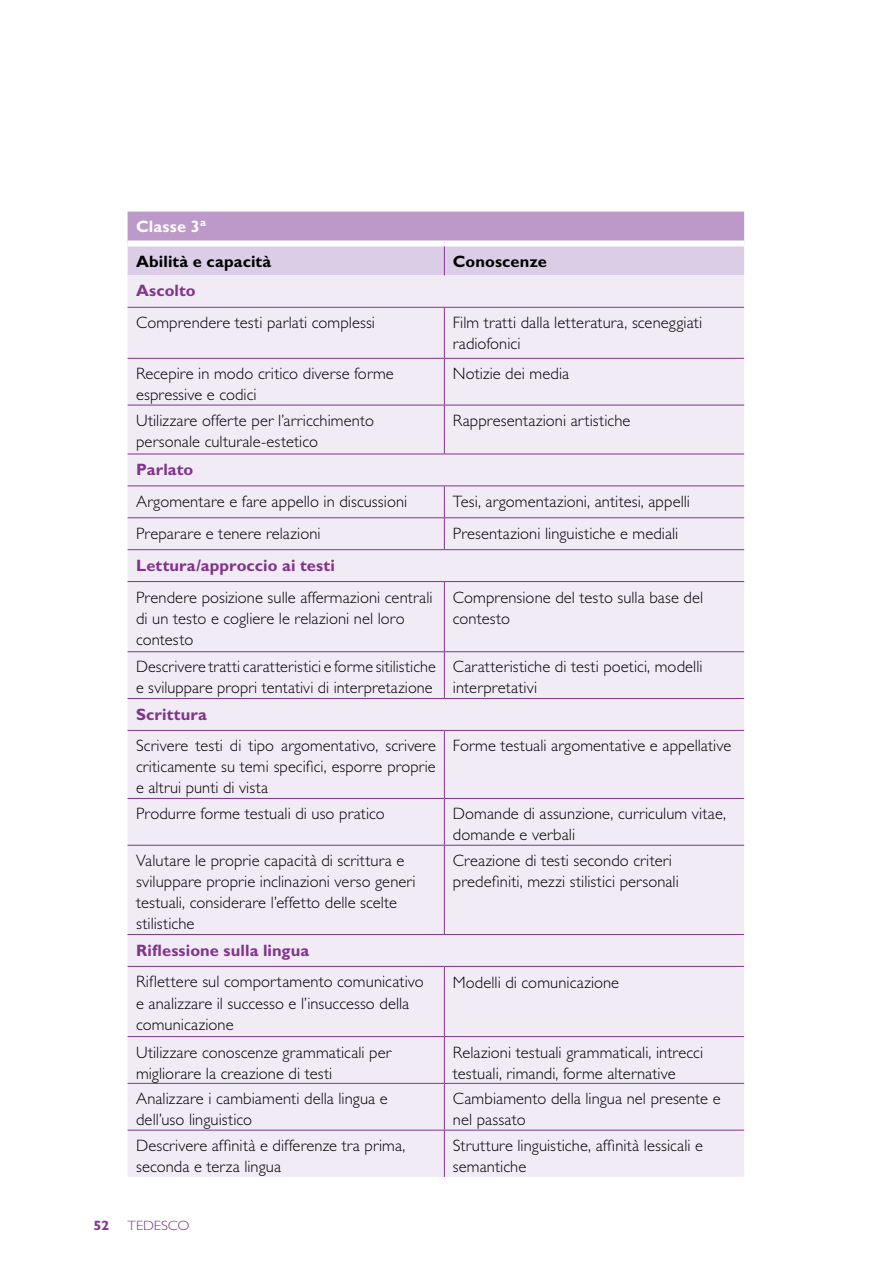
<style>
.page{position:relative;width:893px;height:1263px;background:#fff}
.page>*{position:absolute;margin:0;border:0;box-sizing:border-box;transform-origin:0 0}
.t1{font:300 16.5px/21px "Gill Sans Std";letter-spacing:.005em;color:#000}
.t2{font:700 16.5px "Gill Sans Std";letter-spacing:.005em;color:#82348b}
.t3{font:700 16.5px/35px "Gill Sans Std";letter-spacing:.005em;color:#000}
.t4{font:300 13.5px "Gill Sans Std";color:#82348b;scale:1.09 1}
.t5{font:700 13.5px "Gill Sans Std";color:#82348b;scale:1.09 1}
.s1{color:#fff}
</style>
<div class="page">
<div style="left:128px;top:275px;width:616px;height:902px;background:#f1ebf6"></div>
<svg style="left:128px;top:212px;width:616px;height:63px"></svg>
<hr style="left:128px;top:307px;width:316px;height:1px;background:#82348b">
<hr style="left:444px;top:307px;width:300px;height:1px;background:#82348b">
<hr style="left:444px;top:308px;width:1px;height:50px;background:#82348b">
<hr style="left:128px;top:358px;width:316px;height:1px;background:#82348b">
<hr style="left:444px;top:358px;width:300px;height:1px;background:#82348b">
<hr style="left:444px;top:359px;width:1px;height:46px;background:#82348b">
<hr style="left:128px;top:405px;width:316px;height:1px;background:#82348b">
<hr style="left:444px;top:405px;width:300px;height:1px;background:#82348b">
<hr style="left:444px;top:405px;width:1px;height:49px;background:#82348b">
<hr style="left:128px;top:454px;width:316px;height:1px;background:#82348b">
<hr style="left:444px;top:454px;width:300px;height:1px;background:#82348b">
<hr style="left:128px;top:485px;width:316px;height:1px;background:#82348b">
<hr style="left:444px;top:485px;width:300px;height:1px;background:#82348b">
<hr style="left:444px;top:486px;width:1px;height:31px;background:#82348b">
<hr style="left:128px;top:517px;width:316px;height:1px;background:#82348b">
<hr style="left:444px;top:517px;width:300px;height:1px;background:#82348b">
<hr style="left:444px;top:518px;width:1px;height:31px;background:#82348b">
<hr style="left:128px;top:549px;width:316px;height:1px;background:#82348b">
<hr style="left:444px;top:549px;width:300px;height:1px;background:#82348b">
<hr style="left:128px;top:581px;width:316px;height:1px;background:#82348b">
<hr style="left:444px;top:581px;width:300px;height:1px;background:#82348b">
<hr style="left:444px;top:582px;width:1px;height:69px;background:#82348b">
<hr style="left:128px;top:651px;width:316px;height:1px;background:#82348b">
<hr style="left:444px;top:651px;width:300px;height:1px;background:#82348b">
<hr style="left:444px;top:652px;width:1px;height:46px;background:#82348b">
<hr style="left:128px;top:698px;width:316px;height:1px;background:#82348b">
<hr style="left:444px;top:698px;width:300px;height:1px;background:#82348b">
<hr style="left:128px;top:730px;width:316px;height:1px;background:#82348b">
<hr style="left:444px;top:730px;width:300px;height:1px;background:#82348b">
<hr style="left:444px;top:731px;width:1px;height:67px;background:#82348b">
<hr style="left:128px;top:798px;width:316px;height:1px;background:#82348b">
<hr style="left:444px;top:798px;width:300px;height:1px;background:#82348b">
<hr style="left:444px;top:799px;width:1px;height:46px;background:#82348b">
<hr style="left:128px;top:845px;width:316px;height:1px;background:#82348b">
<hr style="left:444px;top:845px;width:300px;height:1px;background:#82348b">
<hr style="left:444px;top:845px;width:1px;height:89px;background:#82348b">
<hr style="left:128px;top:934px;width:316px;height:1px;background:#82348b">
<hr style="left:444px;top:934px;width:300px;height:1px;background:#82348b">
<hr style="left:128px;top:966px;width:316px;height:1px;background:#82348b">
<hr style="left:444px;top:966px;width:300px;height:1px;background:#82348b">
<hr style="left:444px;top:967px;width:1px;height:69px;background:#82348b">
<hr style="left:128px;top:1036px;width:316px;height:1px;background:#82348b">
<hr style="left:444px;top:1036px;width:300px;height:1px;background:#82348b">
<hr style="left:444px;top:1037px;width:1px;height:46px;background:#82348b">
<hr style="left:128px;top:1083px;width:316px;height:1px;background:#82348b">
<hr style="left:444px;top:1083px;width:300px;height:1px;background:#82348b">
<hr style="left:444px;top:1084px;width:1px;height:46px;background:#82348b">
<hr style="left:128px;top:1130px;width:316px;height:1px;background:#82348b">
<hr style="left:444px;top:1130px;width:300px;height:1px;background:#82348b">
<hr style="left:444px;top:1130px;width:1px;height:47px;background:#82348b">
<p class="t3" style="left:136px;top:209px;width:137px"><span class="s1">Classe 3</span><sup>a<br></sup>Abilità e capacità</p>
<p class="t3" style="left:453px;top:243px;width:96px">Conoscenze</p>
<p class="t2" style="left:136px;top:281px;width:61px">Ascolto</p>
<p class="t1" style="left:136px;top:312px;width:240px">Comprendere testi parlati complessi</p>
<p class="t1" style="left:453px;top:312px;width:251px">Film tratti dalla letteratura, sceneggiati radiofonici</p>
<p class="t1" style="left:136px;top:363px;width:259px">Recepire in modo critico diverse forme espressive e codici</p>
<p class="t1" style="left:453px;top:363px;width:118px">Notizie dei media</p>
<p class="t1" style="left:136px;top:410px;width:239px">Utilizzare offerte per l’arricchimento personale culturale-estetico</p>
<p class="t1" style="left:453px;top:410px;width:179px">Rappresentazioni artistiche</p>
<p class="t2" style="left:136px;top:460px;width:59px">Parlato</p>
<p class="t1" style="left:136px;top:491px;width:273px">Argomentare e fare appello in discussioni</p>
<p class="t1" style="left:453px;top:491px;width:239px">Tesi, argomentazioni, antitesi, appelli</p>
<p class="t1" style="left:136px;top:523px;width:186px">Preparare e tenere relazioni</p>
<p class="t1" style="left:453px;top:523px;width:227px">Presentazioni linguistiche e mediali</p>
<p class="t2" style="left:136px;top:555px;width:200px">Lettura/approccio ai testi</p>
<p class="t1" style="left:136px;top:587px;width:298px">Prendere posizione sulle affermazioni centrali di un testo e cogliere le relazioni nel loro contesto</p>
<p class="t1" style="left:453px;top:587px;width:252px">Comprensione del testo sulla base del contesto</p>
<p class="t1" style="left:136px;top:656px;width:301px">Descrivere tratti caratteristici e forme sitilistiche e sviluppare propri tentativi di interpretazione</p>
<p class="t1" style="left:453px;top:656px;width:251px">Caratteristiche di testi poetici, modelli interpretativi</p>
<p class="t2" style="left:136px;top:704px;width:72px">Scrittura</p>
<p class="t1" style="left:136px;top:736px;width:301px;text-align:justify">Scrivere testi di tipo argomentativo, scrivere criticamente su temi specifici, esporre proprie e altrui punti di vista</p>
<p class="t1" style="left:453px;top:736px;width:280px">Forme testuali argomentative e appellative</p>
<p class="t1" style="left:136px;top:804px;width:250px">Produrre forme testuali di uso pratico</p>
<p class="t1" style="left:453px;top:804px;width:275px">Domande di assunzione, curriculum vitae, domande e verbali</p>
<p class="t1" style="left:136px;top:850px;width:281px">Valutare le proprie capacità di scrittura e sviluppare proprie inclinazioni verso generi testuali, considerare l’effetto delle scelte stilistiche</p>
<p class="t1" style="left:453px;top:850px;width:227px">Creazione di testi secondo criteri predefiniti, mezzi stilistici personali</p>
<p class="t2" style="left:136px;top:940px;width:175px">Riflessione sulla lingua</p>
<p class="t1" style="left:136px;top:972px;width:289px">Riflettere sul comportamento comunicativo e analizzare il successo e l’insuccesso della comunicazione</p>
<p class="t1" style="left:453px;top:972px;width:168px">Modelli di comunicazione</p>
<p class="t1" style="left:136px;top:1042px;width:257px">Utilizzare conoscenze grammaticali per migliorare la creazione di testi</p>
<p class="t1" style="left:453px;top:1042px;width:252px">Relazioni testuali grammaticali, intrecci testuali, rimandi, forme alternative</p>
<p class="t1" style="left:136px;top:1088px;width:253px">Analizzare i cambiamenti della lingua e dell’uso linguistico</p>
<p class="t1" style="left:453px;top:1088px;width:269px">Cambiamento della lingua nel presente e nel passato</p>
<p class="t1" style="left:136px;top:1135px;width:271px">Descrivere affinità e differenze tra prima, seconda e terza lingua</p>
<p class="t1" style="left:453px;top:1135px;width:252px">Strutture linguistiche, affinità lessicali e semantiche</p>
<p class="t5" style="left:94px;top:1217px;width:16px">52</p>
<p class="t4" style="left:128px;top:1217px;width:16px">Tede</p>
<p class="t4" style="left:161px;top:1217px;width:17px">sco</p>
</div>
